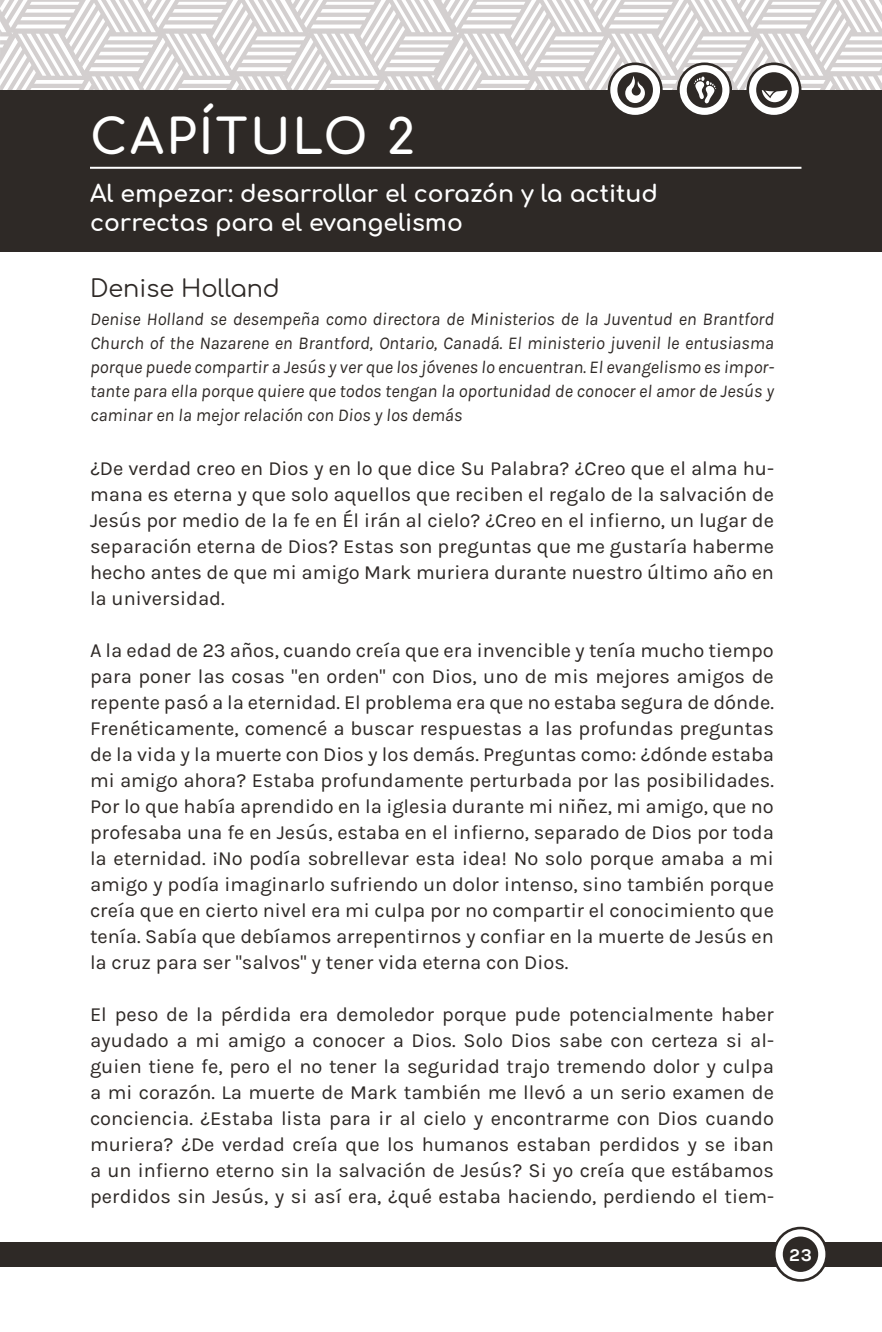
<style>
.page{position:relative;width:882px;height:1332px;background:#fff}
.page>*{position:absolute;margin:0;border:0;box-sizing:border-box;transform-origin:0 0}
.Chapter{font:700 48px "Comfortaa";letter-spacing:.05em;color:#fff}
.Page_Subtitle{font:24px "Comfortaa";color:#2e2926}
.Chapter_Title{font:700 23.6px/28.2px "Comfortaa";color:#fff}
.Paragraph_Text_10__D{font:20px/26px "Karla";color:#2e2926;text-align:justify}
.Paragraph_Text_9{font:italic 18px/24px "Karla";color:#2e2926;text-align:justify}
.t1{font:700 18px "Karla";color:#fff}
.s1{font-family:"Karmilla"}
</style>
<div class="page">
<div style="left:0;top:1242px;width:882px;height:24px;background:#2e2926"></div>
<svg style="left:773px;top:1227px;width:55px;height:55px"></svg>
<div style="left:776px;top:1229px;width:49px;height:50px;background:#fff;border-radius:50%"></div>
<div style="left:783px;top:1237px;width:35px;height:35px;background:#2e2926;border-radius:50%"></div>
<div style="left:0;top:90px;width:882px;height:162px;background:#2e2926"></div>
<svg style="left:0;top:0;width:882px;height:115px"></svg>
<hr style="left:90px;top:167px;width:711px;height:2px;background:#fff">
<p class="Chapter" style="left:90px;top:93px;width:326px">CAPÍTULO 2</p>
<p class="Chapter_Title" style="left:90px;top:176px;width:570px">Al empezar: desarrollar el corazón y la actitud correctas para el evangelismo</p>
<p class="Page_Subtitle" style="left:90px;top:266px;width:191px">Denise Holland</p>
<p class="Paragraph_Text_9" style="left:90px;top:307px;width:686px">Denise Holland se desempeña como directora de Ministerios de la Juventud en Brantford Church of the Nazarene en Brantford, Ontario, Canadá. El ministerio juvenil le entusiasma porque puede compartir a Jesús y ver que los jóvenes lo encuentran. El evangelismo es impor&shy;tante para ella porque quiere que todos tengan la oportunidad de conocer el amor de Jesús y caminar en la mejor relación con Dios y los demás</p>
<p class="Paragraph_Text_10__D" style="left:90px;top:456px;width:686px"><span class="s1">¿</span>De verdad creo en Dios y en lo que dice Su Palabra? <span class="s1">¿</span>Creo que el alma hu&shy;mana es eterna y que solo aquellos que reciben el regalo de la salvación de Jesús por medio de la fe en Él irán al cielo? <span class="s1">¿</span>Creo en el infierno, un lugar de separación eterna de Dios? Estas son preguntas que me gustaría haberme hecho antes de que mi amigo Mark muriera durante nuestro último año en la universidad.</p>
<p class="Paragraph_Text_10__D" style="left:90px;top:638px;width:686px">A la edad de 23 años, cuando creía que era invencible y tenía mucho tiempo para poner las cosas "en orden" con Dios, uno de mis mejores amigos de repente pasó a la eternidad. El problema era que no estaba segura de dónde.<br>Frenéticamente, comencé a buscar respuestas a las profundas preguntas de la vida y la muerte con Dios y los demás. Preguntas como: <span class="s1">¿</span>dónde estaba mi amigo ahora? Estaba profundamente perturbada por las posibilidades.<br>Por lo que había aprendido en la iglesia durante mi niñez, mi amigo, que no profesaba una fe en Jesús, estaba en el infierno, separado de Dios por toda la eternidad. <span class="s1">¡</span>No podía sobrellevar esta idea! No solo porque amaba a mi amigo y podía imaginarlo sufriendo un dolor intenso, sino también porque creía que en cierto nivel era mi culpa por no compartir el conocimiento que tenía. Sabía que debíamos arrepentirnos y confiar en la muerte de Jesús en la cruz para ser "salvos" y tener vida eterna con Dios.</p>
<p class="Paragraph_Text_10__D" style="left:90px;top:1002px;width:686px">El peso de la pérdida era demoledor porque pude potencialmente haber ayudado a mi amigo a conocer a Dios. Solo Dios sabe con certeza si al&shy;guien tiene fe, pero el no tener la seguridad trajo tremendo dolor y culpa a mi corazón. La muerte de Mark también me llevó a un serio examen de conciencia. <span class="s1">¿</span>Estaba lista para ir al cielo y encontrarme con Dios cuando muriera? <span class="s1">¿</span>De verdad creía que los humanos estaban perdidos y se iban a un infierno eterno sin la salvación de Jesús? Si yo creía que estábamos perdidos sin Jesús, y si así era, <span class="s1">¿</span>qué estaba haciendo, perdiendo el tiem-</p>
<p class="t1" style="left:789px;top:1244px;width:24px">23</p>
</div>
